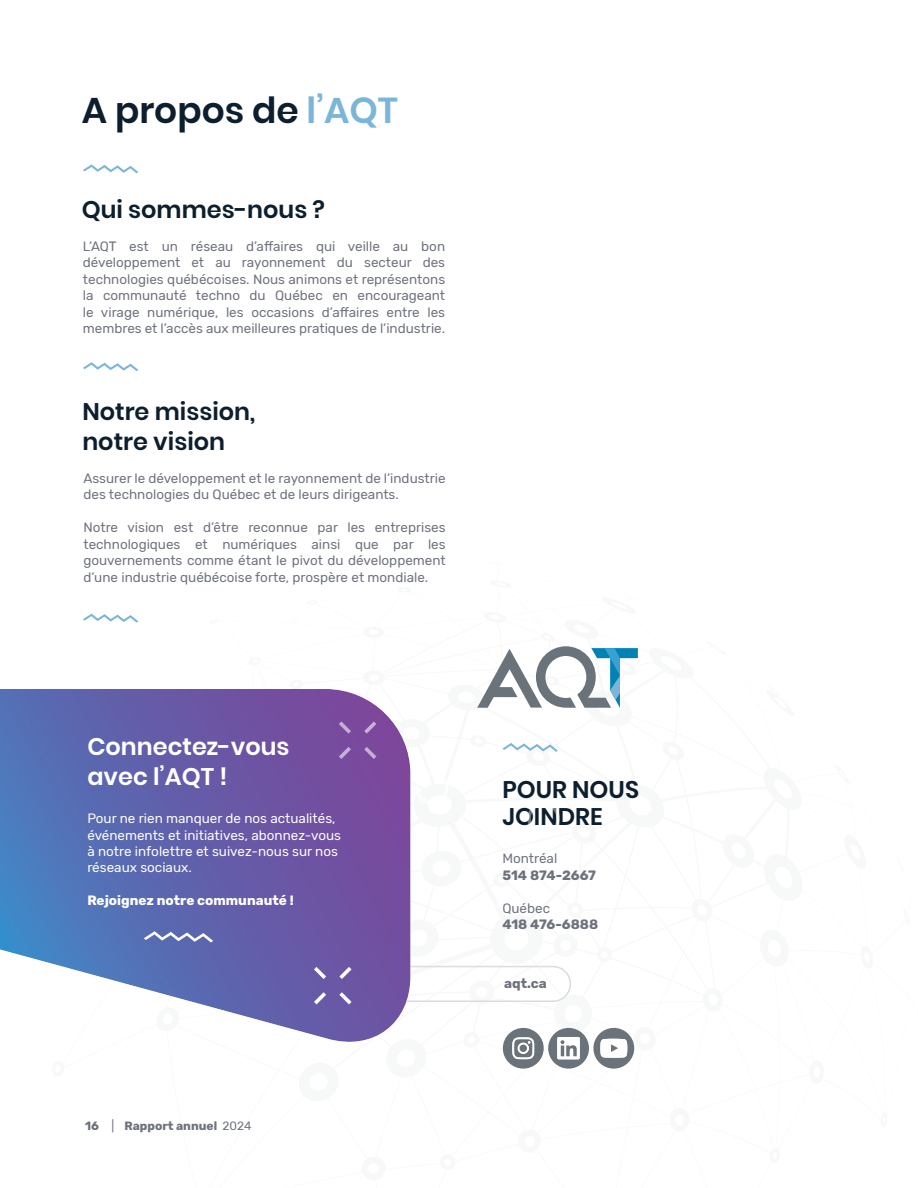
<style>
.page{position:relative;width:918px;height:1188px;background:#fff}
.page>*{position:absolute;margin:0;border:0;box-sizing:border-box;transform-origin:0 0}
.t1{font:600 36px "Poppins";color:#0d1f2e}
.t2{font:600 24px/30px "Poppins";color:#0d1f2e}
.t3{font:600 24px/30px "Poppins";color:#fff}
.t4{font:13.5px/16.5px "Rubik";color:#6e727d;text-align:justify}
.t5{font:13.5px/16.5px "Rubik";color:#fff}
.t6{font:700 13.5px "Rubik";color:#6e727d}
.t7{font:700 13.5px "Rubik";color:#fff}
.t8{font:700 12px "Rubik";color:#6e727d}
.s1{color:#7bb6d9}
.s2{font-weight:400}
</style>
<div class="page">
<svg style="left:83px;top:164px;width:55px;height:9px"></svg>
<svg style="left:83px;top:362px;width:55px;height:9px"></svg>
<svg style="left:83px;top:614px;width:55px;height:9px"></svg>
<div style="left:238px;top:966px;width:333px;height:36px;border:2px solid #dbdcde;border-radius:17px"></div>
<img style="left:0;top:689px;width:410px;height:353px">
<svg style="left:477px;top:646px;width:161px;height:62px"></svg>
<svg style="left:503px;top:1028px;width:132px;height:41px"></svg>
<div style="left:520px;top:1045px;width:7px;height:7px;background:#697379;border-radius:50%"></div>
<svg style="left:502px;top:743px;width:56px;height:9px"></svg>
<svg style="left:339px;top:967px;width:13px;height:12px"></svg>
<svg style="left:314px;top:992px;width:12px;height:12px"></svg>
<svg style="left:314px;top:967px;width:12px;height:12px"></svg>
<svg style="left:339px;top:992px;width:13px;height:12px"></svg>
<svg style="left:144px;top:931px;width:69px;height:11px"></svg>
<svg style="left:364px;top:721px;width:12px;height:13px"></svg>
<svg style="left:339px;top:747px;width:12px;height:12px"></svg>
<svg style="left:339px;top:721px;width:12px;height:13px"></svg>
<svg style="left:364px;top:747px;width:12px;height:12px"></svg>
<h1 class="t1" style="left:82px;top:93px;width:318px">A propos de <span class="s1">l’AQT</span></h1>
<h2 class="t2" style="left:82px;top:197px;width:245px">Qui sommes-nous ?</h2>
<p class="t4" style="left:83px;top:238px;width:364px">L’AQT est un réseau d’a昀昀aires qui veille au bon développement et au rayonnement du secteur des technologies québécoises. Nous animons et représentons la communauté techno du Québec en encourageant le virage numérique, les occasions d’a昀昀aires entre les membres et l’accès aux meilleures pratiques de l’industrie.</p>
<h2 class="t2" style="left:82px;top:398px;width:174px">Notre mission, notre vision</h2>
<p class="t4" style="left:83px;top:470px;width:364px">Assurer le développement et le rayonnement de l’industrie des technologies du Québec et de leurs dirigeants.</p>
<p class="t4" style="left:83px;top:520px;width:364px">Notre vision est d’être reconnue par les entreprises technologiques et numériques ainsi que par les gouvernements comme étant le pivot du développement d’une industrie québécoise forte, prospère et mondiale.</p>
<h2 class="t3" style="left:87px;top:734px;width:204px">Connectez-vous avec l’AQT !</h2>
<p class="t5" style="left:87px;top:810px;width:255px">Pour ne rien manquer de nos actualités, événements et initiatives, abonnez-vous à notre infolettre et suivez-nous sur nos réseaux sociaux.</p>
<p class="t7" style="left:87px;top:893px;width:208px">Rejoignez notre communauté !</p>
<p class="t8" style="left:85px;top:1121px;width:168px">16 <span class="s2">|</span> Rapport annuel <span class="s2">2024</span></p>
<h2 class="t2" style="left:502px;top:777px;width:138px;line-height:27px">POUR NOUS<br>JOINDRE</h2>
<p class="t4" style="left:502px;top:850px;width:56px">Montréal</p>
<p class="t6" style="left:502px;top:869px;width:95px">514 874-2667</p>
<p class="t4" style="left:502px;top:900px;width:49px">Québec</p>
<p class="t6" style="left:502px;top:919px;width:97px">418 476-6888</p>
<p class="t6" style="left:504px;top:975px;width:44px">aqt.ca</p>
</div>
